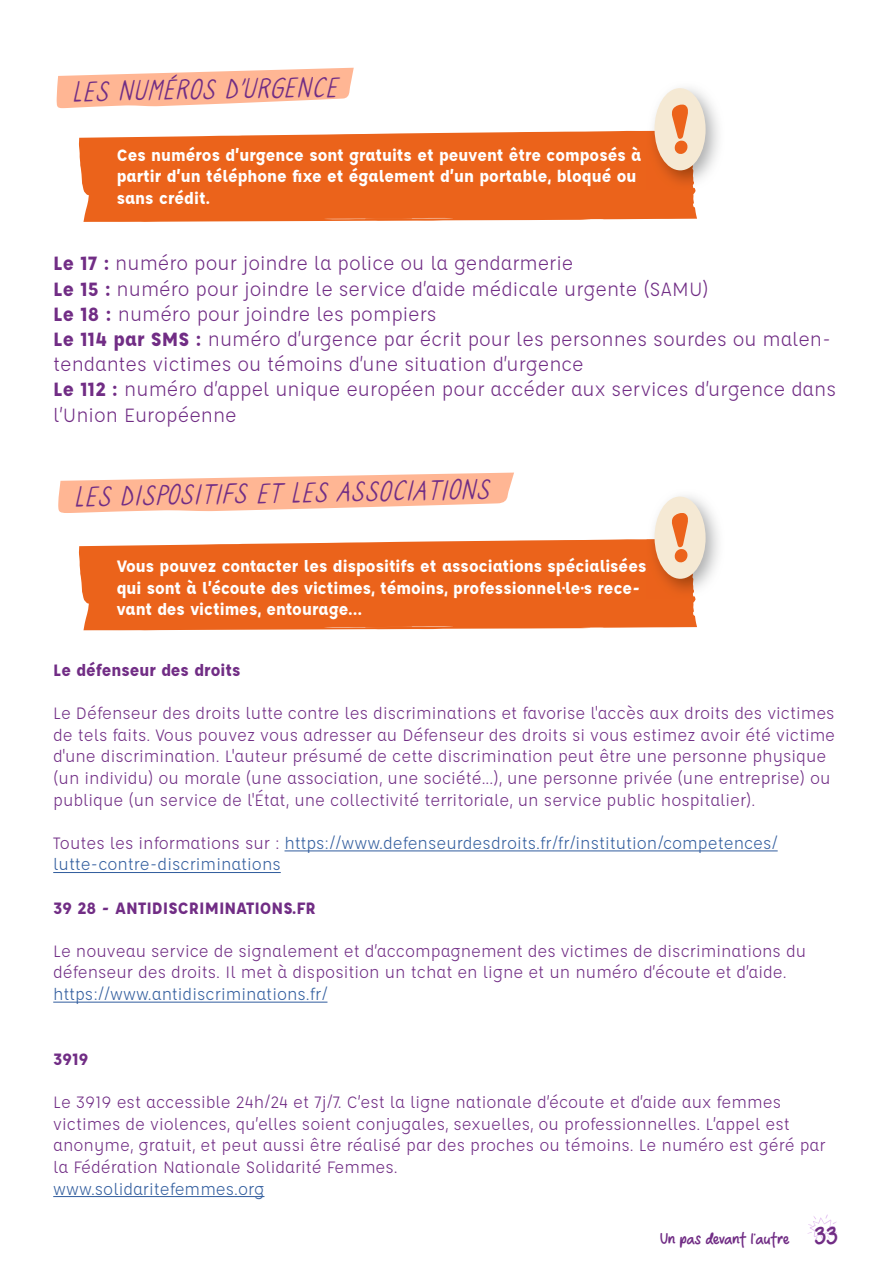
<style>
.page{position:relative;width:893px;height:1263px;background:#fff}
.page>*{position:absolute;margin:0;border:0;box-sizing:border-box;transform-origin:0 0}
.t1{font:italic 30px "Caroni";color:#712d85}
.t2{font:21px/25.2px "Affogato";color:#712d85}
.t3{font:18px/21.6px "Affogato";color:#712d85}
.t4{font:700 18px/21.6px "Affogato";color:#fff}
.t5{font:18px/21.6px "Affogato";color:#345f9f}
.t6{font:700 18px "Affogato";color:#712d85}
.t7{font:15px "Prilly Monly";color:#712d85}
.s1{font-weight:700}
.s2{color:#712d85}
.s3{font-size:24px}
</style>
<div class="page">
<svg style="left:807px;top:1214px;width:30px;height:26px"></svg>
<svg style="left:57px;top:68px;width:297px;height:40px"></svg>
<svg style="left:58px;top:473px;width:456px;height:40px"></svg>
<svg style="left:79px;top:131px;width:618px;height:91px;background:#ec6b28"></svg>
<div style="left:79px;top:539px;width:618px;height:91px;background:#eb631b"></div>
<img style="left:646px;top:131px;width:52px;height:59px">
<svg style="left:654px;top:88px;width:52px;height:82px;background:#efcfb5"></svg>
<img style="left:646px;top:539px;width:52px;height:59px">
<svg style="left:646px;top:558px;width:1px;height:18px"></svg>
<svg style="left:654px;top:496px;width:52px;height:83px;background:#efcfb4"></svg>
<hr style="left:285px;top:850px;width:493px;height:1px;background:#345f9f">
<hr style="left:53px;top:872px;width:228px;height:1px;background:#345f9f">
<hr style="left:53px;top:1001px;width:274px;height:2px;background:#345f9f">
<hr style="left:53px;top:1196px;width:211px;height:1px;background:#345f9f">
<h1 class="t1" style="left:70px;top:76px;width:267px;rotate:-1deg">LES NUMÉROS D'URGENCE</h1>
<p class="t4" style="left:117px;top:144px;width:526px">Ces numéros d’urgence sont gratuits et peuvent être composés à partir d’un téléphone fixe et également d’un portable, bloqué ou sans crédit.</p>
<p class="t2" style="left:53px;top:251px;width:784px"><span class="s1">Le 17 :</span> numéro pour joindre la police ou la gendarmerie<br><span class="s1">Le 15 :</span> numéro pour joindre le service d’aide médicale urgente (SAMU)<br><span class="s1">Le 18 :</span> numéro pour joindre les pompiers<br><span class="s1">Le 114 par SMS :</span> numéro d’urgence par écrit pour les personnes sourdes ou malen&shy;tendantes victimes ou témoins d’une situation d’urgence<br><span class="s1">Le 112 :</span> numéro d’appel unique européen pour accéder aux services d’urgence dans l’Union Européenne</p>
<h1 class="t1" style="left:72px;top:481px;width:417px;rotate:-1deg">LES DISPOSITIFS ET LES ASSOCIATIONS</h1>
<p class="t4" style="left:117px;top:555px;width:531px">Vous pouvez contacter les dispositifs et associations spécialisées qui sont à l’écoute des victimes, témoins, professionnel·le·s rece&shy;vant des victimes, entourage…</p>
<p class="t6" style="left:53px;top:659px;width:189px">Le défenseur des droits</p>
<p class="t3" style="left:53px;top:702px;width:783px">Le Défenseur des droits lutte contre les discriminations et favorise l'accès aux droits des victimes de tels faits. Vous pouvez vous adresser au Défenseur des droits si vous estimez avoir été victime d'une discrimination. L'auteur présumé de cette discrimination peut être une personne physique (un individu) ou morale (une association, une société...), une personne privée (une entreprise) ou publique (un service de l'État, une collectivité territoriale, un service public hospitalier).</p>
<p class="t5" style="left:53px;top:832px;width:726px"><span class="s2">Toutes les informations sur :</span> https://www.defenseurdesdroits.fr/fr/institution/competences/ lutte-contre-discriminations</p>
<p class="t6" style="left:53px;top:896px;width:264px">39 28 - ANTIDISCRIMINATIONS.FR</p>
<p class="t3" style="left:53px;top:940px;width:755px">Le nouveau service de signalement et d’accompagnement des victimes de discriminations du défenseur des droits. Il met à disposition un tchat en ligne et un numéro d’écoute et d’aide.</p>
<p class="t5" style="left:53px;top:983px;width:276px">https://www.antidiscriminations.fr/</p>
<p class="t6" style="left:53px;top:1047px;width:37px">3919</p>
<p class="t3" style="left:53px;top:1091px;width:774px">Le 3919 est accessible 24h/24 et 7j/7. C’est la ligne nationale d’écoute et d’aide aux femmes victimes de violences, qu’elles soient conjugales, sexuelles, ou professionnelles. L’appel est anonyme, gratuit, et peut aussi être réalisé par des proches ou témoins. Le numéro est géré par la Fédération Nationale Solidarité Femmes.</p>
<p class="t5" style="left:53px;top:1178px;width:213px">www.solidaritefemmes.org</p>
<p class="t7" style="left:660px;top:1229px;width:179px">Un pas devant l’autre <span class="s3">33</span></p>
</div>
